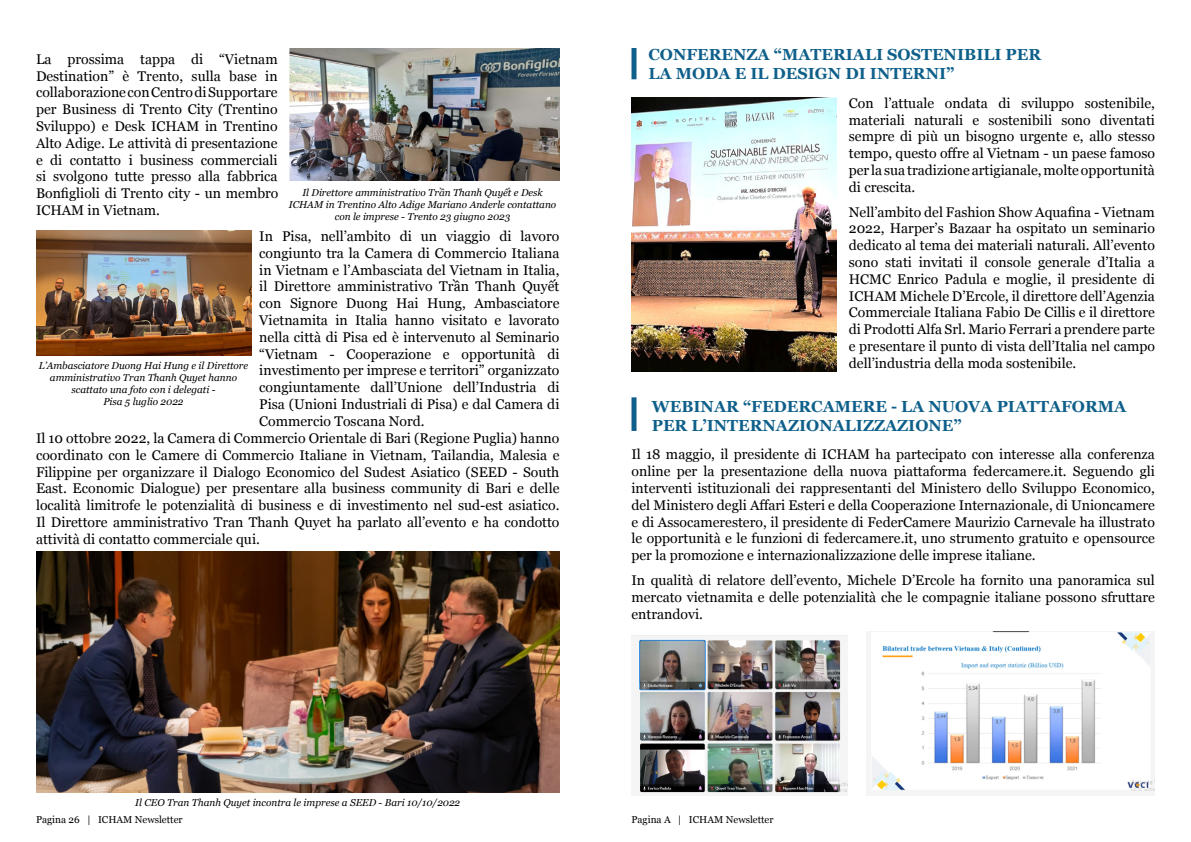
<style>
.page{position:relative;width:1191px;height:842px;background:#fff}
.page>*{position:absolute;margin:0;border:0;box-sizing:border-box;transform-origin:0 0}
.t1{font:700 16px/19.2px "Georgia";color:#0e5f8a}
.t2{font:14px/16.8px "Georgia";color:#000;text-align:justify}
.t3{font:italic 10px/12px "Georgia";color:#000;text-align:center}
.t4{font:10px "Georgia";color:#000}
</style>
<div class="page">
<img style="left:290px;top:48px;width:269px;height:133px">
<img style="left:36px;top:230px;width:215px;height:126px">
<img style="left:36px;top:552px;width:523px;height:240px">
<img style="left:631px;top:97px;width:206px;height:275px">
<div style="left:631px;top:48px;width:5px;height:31px;background:#0e5f8a"></div>
<div style="left:631px;top:397px;width:5px;height:34px;background:#0e5f8a"></div>
<img style="left:631px;top:635px;width:216px;height:159px">
<img style="left:869px;top:632px;width:286px;height:162px">
<p class="t2" style="left:36px;top:50px;width:244px">La prossima tappa di “Vietnam Destination” è Trento, sulla base in collaborazione con Centro di Supportare per Business di Trento City (Trentino Sviluppo) e Desk ICHAM in Trentino Alto Adige. Le attività di presentazione e di contatto i business commerciali si svolgono tutte presso alla fabbrica Bonfiglioli di Trento city - un membro ICHAM in Vietnam.</p>
<p class="t2" style="left:259px;top:227px;width:302px">In Pisa, nell’ambito di un viaggio di lavoro</p>
<p class="t2" style="left:259px;top:244px;width:302px">congiunto tra la Camera di Commercio Italiana</p>
<p class="t2" style="left:259px;top:261px;width:302px">in Vietnam e l’Ambasciata del Vietnam in Italia,</p>
<p class="t2" style="left:259px;top:278px;width:302px">il Direttore amministrativo Trần Thanh Quyết</p>
<p class="t2" style="left:259px;top:294px;width:302px">con Signore Duong Hai Hung, Ambasciatore</p>
<p class="t2" style="left:259px;top:311px;width:302px">Vietnamita in Italia hanno visitato e lavorato</p>
<p class="t2" style="left:259px;top:328px;width:302px">nella città di Pisa ed è intervenuto al Seminario</p>
<p class="t2" style="left:259px;top:345px;width:302px">“Vietnam - Cooperazione e opportunità di</p>
<p class="t2" style="left:259px;top:362px;width:302px">investimento per imprese e territori” organizzato</p>
<p class="t2" style="left:259px;top:378px;width:302px">congiuntamente dall’Unione dell’Industria di</p>
<p class="t2" style="left:259px;top:395px;width:302px">Pisa (Unioni Industriali di Pisa) e dal Camera di</p>
<p class="t2" style="left:259px;top:412px;width:167px">Commercio Toscana Nord.</p>
<p class="t2" style="left:36px;top:429px;width:525px">Il 10 ottobre 2022, la Camera di Commercio Orientale di Bari (Regione Puglia) hanno</p>
<p class="t2" style="left:36px;top:446px;width:525px">coordinato con le Camere di Commercio Italiane in Vietnam, Tailandia, Malesia e</p>
<p class="t2" style="left:36px;top:463px;width:525px">Filippine per organizzare il Dialogo Economico del Sudest Asiatico (SEED - South</p>
<p class="t2" style="left:36px;top:480px;width:525px">East. Economic Dialogue) per presentare alla business community di Bari e delle</p>
<p class="t2" style="left:36px;top:496px;width:525px">località limitrofe le potenzialità di business e di investimento nel sud-est asiatico.</p>
<p class="t2" style="left:36px;top:513px;width:525px">Il Direttore amministrativo Tran Thanh Quyet ha parlato all’evento e ha condotto</p>
<p class="t2" style="left:36px;top:530px;width:225px">attività di contatto commerciale qui.</p>
<p class="t3" style="left:289px;top:186px;width:269px">Il Direttore amministrativo Trần Thanh Quyết e Desk<br>ICHAM in Trentino Alto Adige Mariano Anderle contattano con le imprese - Trento 23 giugno 2023</p>
<p class="t3" style="left:39px;top:359px;width:211px">L’Ambasciatore Duong Hai Hung e il Direttore amministrativo Tran Thanh Quyet hanno scattato una foto con i delegati -<br>Pisa 5 luglio 2022</p>
<p class="t3" style="left:135px;top:796px;width:326px">Il CEO Tran Thanh Quyet incontra le imprese a SEED - Bari 10/10/2022</p>
<p class="t1" style="left:648px;top:44px;width:394px">CONFERENZA “MATERIALI SOSTENIBILI PER<br>LA MODA E IL DESIGN DI INTERNI”</p>
<p class="t2" style="left:849px;top:94px;width:307px">Con l’attuale ondata di sviluppo sostenibile, materiali naturali e sostenibili sono diventati sempre di più un bisogno urgente e, allo stesso tempo, questo offre al Vietnam - un paese famoso per la sua tradizione artigianale, molte opportunità di crescita.</p>
<p class="t2" style="left:849px;top:203px;width:308px">Nell’ambito del Fashion Show Aquafina - Vietnam 2022, Harper’s Bazaar ha ospitato un seminario dedicato al tema dei materiali naturali. All’evento sono stati invitati il console generale d’Italia a HCMC Enrico Padula e moglie, il presidente di ICHAM Michele D’Ercole, il direttore dell’Agenzia Commerciale Italiana Fabio De Cillis e il direttore di Prodotti Alfa Srl. Mario Ferrari a prendere parte e presentare il punto di vista dell’Italia nel campo dell’industria della moda sostenibile.</p>
<p class="t1" style="left:652px;top:396px;width:476px">WEBINAR “FEDERCAMERE - LA NUOVA PIATTAFORMA<br>PER L’INTERNAZIONALIZZAZIONE”</p>
<p class="t2" style="left:631px;top:446px;width:525px">Il 18 maggio, il presidente di ICHAM ha partecipato con interesse alla conferenza online per la presentazione della nuova piattaforma federcamere.it. Seguendo gli interventi istituzionali dei rappresentanti del Ministero dello Sviluppo Economico, del Ministero degli Affari Esteri e della Cooperazione Internazionale, di Unioncamere e di Assocamerestero, il presidente di FederCamere Maurizio Carnevale ha illustrato le opportunità e le funzioni di federcamere.it, uno strumento gratuito e opensource per la promozione e internazionalizzazione delle imprese italiane.</p>
<p class="t2" style="left:631px;top:571px;width:525px">In qualità di relatore dell’evento, Michele D’Ercole ha fornito una panoramica sul mercato vietnamita e delle potenzialità che le compagnie italiane possono sfruttare entrandovi.</p>
<p class="t4" style="left:36px;top:812px;width:148px">Pagina 26 | ICHAM Newsletter</p>
<p class="t4" style="left:631px;top:812px;width:144px">Pagina A | ICHAM Newsletter</p>
</div>
